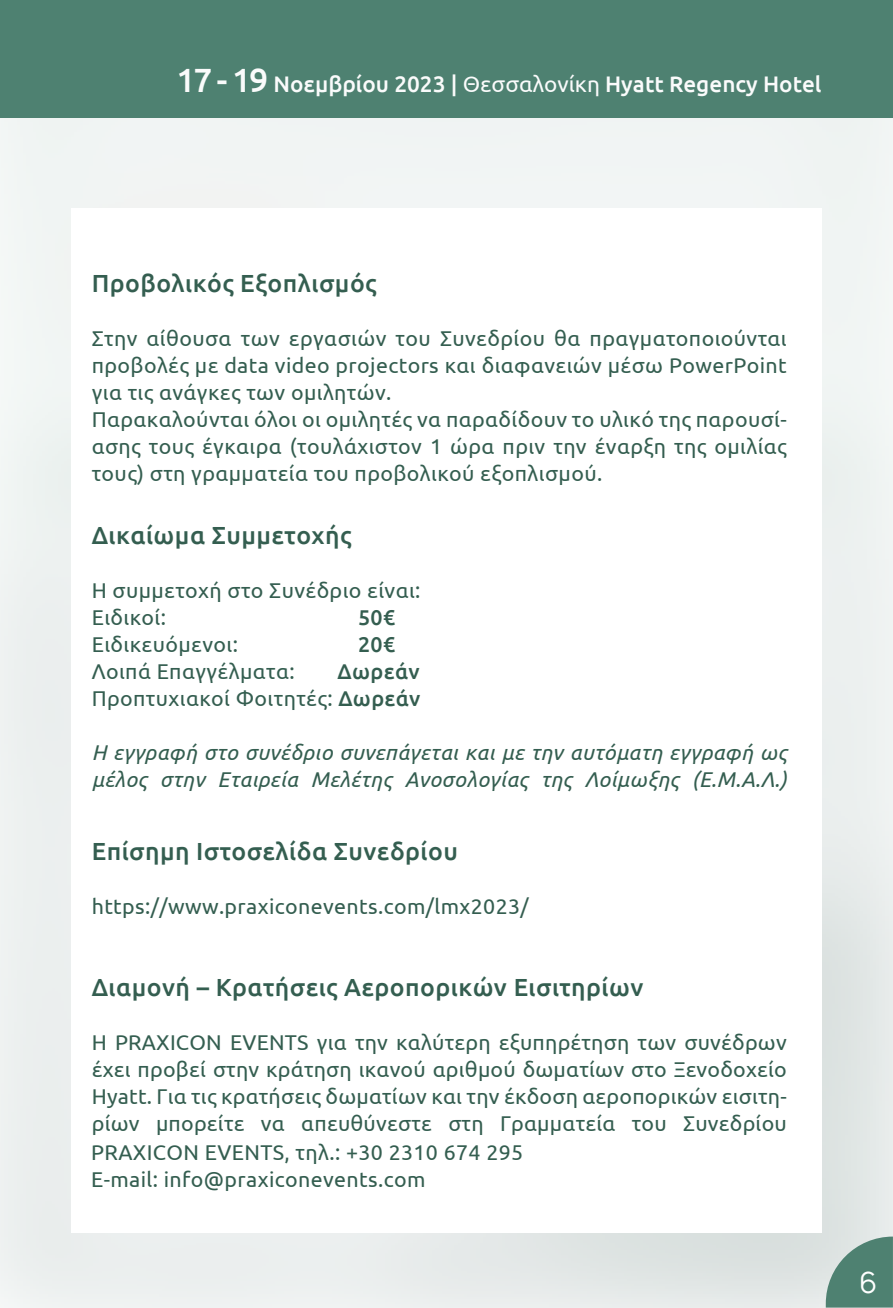
<style>
.page{position:relative;width:893px;height:1308px;background:#fff}
.page>*{position:absolute;margin:0;border:0;box-sizing:border-box;transform-origin:0 0}
.t1{font:200 29.25px "Manrope";color:#fff}
.t2{font:500 24.75px "Ubuntu";letter-spacing:.02em;color:#345e50}
.t3{font:500 22.5px "Ubuntu";color:#fafbfb}
.t4{font:21.38px/27px "Ubuntu";letter-spacing:.02em;color:#345e50}
.t5{font:italic 21.38px/27px "Ubuntu";letter-spacing:.02em;color:#345e50}
.t6{font:500 21.38px "Ubuntu";color:#345e50}
.s1{font-size:33.52px}
.s2{font-weight:400}
.s3{font-weight:500}
</style>
<div class="page">
<img style="left:0;top:117px;width:893px;height:1190px">
<div style="left:71px;top:208px;width:751px;height:1024px;background:#fff"></div>
<svg style="left:826px;top:1236px;width:67px;height:71px;background:#6c9588"></svg>
<div style="left:0;top:0;width:893px;height:117px;background:#4e8171"></div>
<p class="t3" style="left:176px;top:70px;width:647px"><span class="s1">17 - 19</span> Νοεμβρίου 2023 | <span class="s2">Θεσσαλονίκη</span> Hyatt Regency Hotel</p>
<p class="t2" style="left:92px;top:267px;width:286px">Προβολικός Εξοπλισμός</p>
<p class="t4" style="left:92px;top:324px;width:697px">Στην αίθουσα των εργασιών του Συνεδρίου θα πραγματοποιούνται προβολές με data video projectors και διαφανειών μέσω PowerPoint για τις ανάγκες των ομιλητών.<br>Παρακαλούνται όλοι οι ομιλητές να παραδίδουν το υλικό της παρουσί&shy;ασης τους έγκαιρα (τουλάχιστον 1 ώρα πριν την έναρξη της ομιλίας τους) στη γραμματεία του προβολικού εξοπλισμού.</p>
<p class="t2" style="left:92px;top:519px;width:261px">Δικαίωμα Συμμετοχής</p>
<p class="t4" style="left:92px;top:576px;width:330px">Η συμμετοχή στο Συνέδριο είναι:<br>Ειδικοί:</p>
<p class="t6" style="left:358px;top:604px;width:39px">50€</p>
<p class="t4" style="left:92px;top:630px;width:148px">Ειδικευόμενοι:</p>
<p class="t6" style="left:358px;top:630px;width:39px">20€</p>
<p class="t4" style="left:92px;top:657px;width:204px">Λοιπά Επαγγέλματα:</p>
<p class="t4" style="left:92px;top:657px;width:330px;text-align:right"><span class="s3">Δωρεάν<br></span>Προπτυχιακοί Φοιτητές: <span class="s3">Δωρεάν</span></p>
<p class="t5" style="left:92px;top:738px;width:697px">Η εγγραφή στο συνέδριο συνεπάγεται και με την αυτόματη εγγραφή ως μέλος στην Εταιρεία Μελέτης Ανοσολογίας της Λοίμωξης (Ε.Μ.Α.Λ.)</p>
<p class="t2" style="left:92px;top:835px;width:368px">Επίσημη Ιστοσελίδα Συνεδρίου</p>
<p class="t4" style="left:92px;top:892px;width:439px">https://www.praxiconevents.com/lmx2023/</p>
<p class="t2" style="left:92px;top:971px;width:553px">Διαμονή – Κρατήσεις Αεροπορικών Εισιτηρίων</p>
<p class="t4" style="left:92px;top:1028px;width:697px;text-align:justify">Η PRAXICON EVENTS για την καλύτερη εξυπηρέτηση των συνέδρων έχει προβεί στην κράτηση ικανού αριθμού δωματίων στο Ξενοδοχείο Hyatt. Για τις κρατήσεις δωματίων και την έκδοση αεροπορικών εισιτη&shy;ρίων μπορείτε να απευθύνεστε στη Γραμματεία του Συνεδρίου</p>
<p class="t4" style="left:91px;top:1138px;width:434px">PRAXICON EVENTS, τηλ.: +30 2310 674 295<br>E-mail: info@praxiconevents.com</p>
<h1 class="t1" style="left:859px;top:1261px;width:20px">6</h1>
</div>
